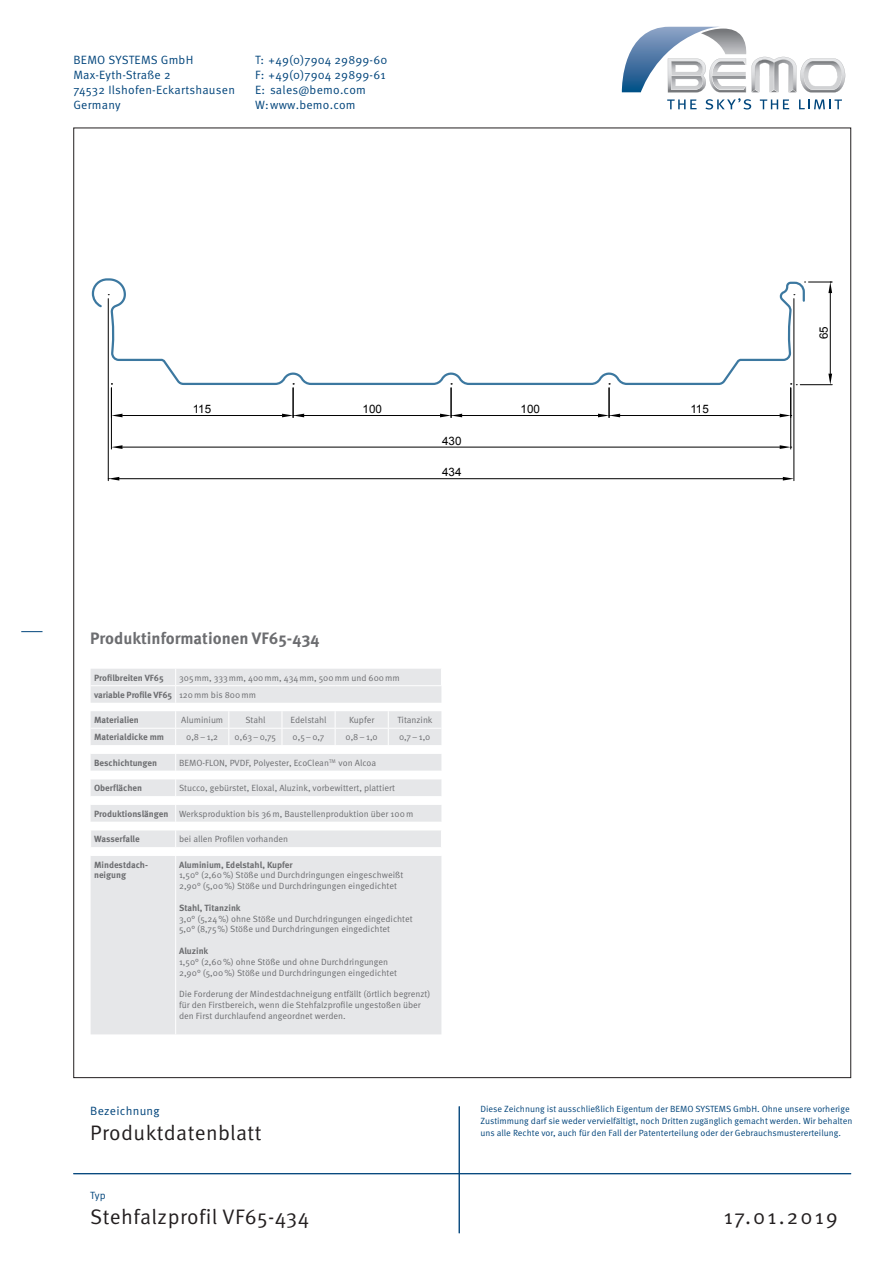
<style>
.page{position:relative;width:893px;height:1263px;background:#fff}
.page>*{position:absolute;margin:0;border:0;box-sizing:border-box;transform-origin:0 0}
.t1{font:21px "Meta OT Norm";letter-spacing:.02em;color:#231f20}
.t2{font:700 16.5px "Meta OT";color:#6c6d70}
.t3{font:12px/15px "Meta OT Norm";letter-spacing:.02em;color:#00447b}
.t4{font:11.55px "Arial";color:#000}
.t5{font:10.5px "Meta OT Norm";color:#00447b}
.t6{font:9px/10.8px "Meta OT Norm";color:#6c6d70}
.t7{font:9px/12px "Meta OT Norm";color:#00447b}
.t8{font:700 9px/10.8px "Meta OT";letter-spacing:-.005em;color:#6c6d70}
.s1{font-family:"Meta OT Norm";font-weight:400}
.s2{font-family:"Meta OT";font-weight:700}
</style>
<div class="page">
<img style="left:622px;top:27px;width:100px;height:65px">
<svg style="left:667px;top:29px;width:178px;height:81px"></svg>
<hr style="left:73px;top:1173px;width:778px;height:1px;background:#00447b">
<hr style="left:459px;top:1106px;width:1px;height:127px;background:#00447b">
<svg style="left:21px;top:631px;width:22px;height:1px"></svg>
<hr style="left:800px;top:384px;width:32px;height:1px;background:#000">
<hr style="left:830px;top:293px;width:1px;height:81px;background:#000">
<svg style="left:828px;top:374px;width:4px;height:11px"></svg>
<svg style="left:808px;top:282px;width:24px;height:11px"></svg>
<hr style="left:794px;top:299px;width:1px;height:182px;background:#000">
<hr style="left:108px;top:299px;width:1px;height:182px;background:#000">
<hr style="left:119px;top:478px;width:664px;height:1px;background:#000">
<svg style="left:783px;top:477px;width:11px;height:3px"></svg>
<svg style="left:108px;top:477px;width:11px;height:3px"></svg>
<hr style="left:111px;top:388px;width:1px;height:61px;background:#000">
<hr style="left:790px;top:388px;width:1px;height:61px;background:#000">
<hr style="left:122px;top:447px;width:658px;height:1px;background:#000">
<svg style="left:111px;top:445px;width:11px;height:4px"></svg>
<svg style="left:780px;top:445px;width:12px;height:4px"></svg>
<hr style="left:462px;top:415px;width:136px;height:1px;background:#000">
<hr style="left:620px;top:415px;width:160px;height:1px;background:#000">
<svg style="left:598px;top:387px;width:22px;height:30px"></svg>
<svg style="left:780px;top:386px;width:15px;height:31px"></svg>
<hr style="left:304px;top:415px;width:136px;height:1px;background:#000">
<svg style="left:440px;top:387px;width:22px;height:30px"></svg>
<hr style="left:122px;top:415px;width:160px;height:1px;background:#000">
<svg style="left:111px;top:387px;width:11px;height:30px"></svg>
<svg style="left:282px;top:387px;width:22px;height:30px"></svg>
<svg style="left:93px;top:278px;width:713px;height:108px"></svg>
<div style="left:91px;top:669px;width:350px;height:365px;background:#e6e7e9"></div>
<hr style="left:91px;top:685px;width:85px;height:1px;background:#fff">
<hr style="left:176px;top:685px;width:53px;height:1px;background:#fff">
<svg style="left:175px;top:669px;width:1px;height:34px"></svg>
<hr style="left:229px;top:685px;width:53px;height:1px;background:#fff">
<hr style="left:282px;top:685px;width:53px;height:1px;background:#fff">
<hr style="left:335px;top:685px;width:53px;height:1px;background:#fff">
<hr style="left:388px;top:685px;width:54px;height:1px;background:#fff">
<hr style="left:175px;top:856px;width:1px;height:178px;background:#fff">
<svg style="left:91px;top:711px;width:351px;height:145px"></svg>
<h3 class="t3" style="left:73px;top:53px;width:163px">BEMO SYSTEMS GmbH<br>Max-Eyth-Straße 2<br>74532 Ilshofen-Eckartshausen<br>Germany</h3>
<h3 class="t3" style="left:255px;top:53px;width:134px">T: +49(0)7904 29899-60<br>F: +49(0)7904 29899-61<br>E: sales@bemo.com<br>W:www.bemo.com</h3>
<p class="t4" style="left:193px;top:401px;width:20px">115</p>
<p class="t4" style="left:363px;top:401px;width:21px">100</p>
<p class="t4" style="left:521px;top:401px;width:21px">100</p>
<p class="t4" style="left:690px;top:401px;width:20px">115</p>
<p class="t4" style="left:442px;top:433px;width:21px">430</p>
<p class="t4" style="left:442px;top:465px;width:21px">434</p>
<h2 class="t2" style="left:90px;top:628px;width:231px">Produktinformationen VF65-434</h2>
<p class="t8" style="left:94px;top:672px;width:71px">Profilbreiten VF65</p>
<p class="t6" style="left:179px;top:672px;width:222px">305mm, 333mm, 400mm, 434mm, 500mm und 600mm</p>
<p class="t8" style="left:94px;top:689px;width:164px">variable Profile VF65 <span class="s1">120mm bis 800mm</span></p>
<p class="t8" style="left:94px;top:715px;width:46px">Materialien</p>
<p class="t6" style="left:181px;top:715px;width:43px">Aluminium</p>
<p class="t6" style="left:245px;top:715px;width:22px">Stahl</p>
<p class="t6" style="left:291px;top:715px;width:38px">Edelstahl</p>
<p class="t6" style="left:349px;top:715px;width:27px">Kupfer</p>
<p class="t6" style="left:397px;top:715px;width:37px">Titanzink</p>
<p class="t8" style="left:94px;top:732px;width:72px">Materialdicke mm</p>
<p class="t6" style="left:186px;top:732px;width:34px">0,8–1,2</p>
<p class="t6" style="left:235px;top:732px;width:43px">0,63–0,75</p>
<p class="t6" style="left:293px;top:732px;width:33px">0,5–0,7</p>
<p class="t6" style="left:346px;top:732px;width:34px">0,8–1,0</p>
<p class="t6" style="left:399px;top:732px;width:33px">0,7–1,0</p>
<p class="t8" style="left:94px;top:757px;width:65px">Beschichtungen</p>
<p class="t6" style="left:179px;top:757px;width:199px">BEMO-FLON, PVDF, Polyester, EcoClean<sup>TM</sup> von Alcoa</p>
<p class="t8" style="left:94px;top:783px;width:50px">Oberflächen</p>
<p class="t6" style="left:179px;top:783px;width:218px">Stucco, gebürstet, Eloxal, Aluzink, vorbewittert, plattiert</p>
<p class="t6" style="left:94px;top:808px;width:321px"><span class="s2">Produktionslängen</span> Werksproduktion bis 36m, Baustellenproduktion über 100m</p>
<p class="t8" style="left:94px;top:834px;width:47px">Wasserfalle</p>
<p class="t6" style="left:179px;top:834px;width:111px">bei allen Profilen vorhanden</p>
<p class="t8" style="left:94px;top:859px;width:56px">Mindestdach&shy;neigung</p>
<p class="t8" style="left:179px;top:859px;width:115px">Aluminium, Edelstahl, Kupfer</p>
<p class="t6" style="left:179px;top:870px;width:226px">1,50° (2,60%) Stöße und Durchdringungen eingeschweißt<br>2,90° (5,00%) Stöße und Durchdringungen eingedichtet</p>
<p class="t8" style="left:179px;top:902px;width:63px">Stahl, Titanzink</p>
<p class="t6" style="left:179px;top:913px;width:235px">3,0° (5,24%) ohne Stöße und Durchdringungen eingedichtet<br>5,0° (8,75%) Stöße und Durchdringungen eingedichtet</p>
<p class="t8" style="left:179px;top:945px;width:31px">Aluzink</p>
<p class="t6" style="left:179px;top:956px;width:219px">1,50° (2,60%) ohne Stöße und ohne Durchdringungen<br>2,90° (5,00%) Stöße und Durchdringungen eingedichtet</p>
<p class="t6" style="left:179px;top:989px;width:253px">Die Forderung der Mindestdachneigung entfällt (örtlich begrenzt) für den Firstbereich, wenn die Stehfalzprofile ungestoßen über den First durchlaufend angeordnet werden.</p>
<p class="t4" style="left:816px;top:339px;width:14px;rotate:-90deg">65</p>
<h3 class="t3" style="left:90px;top:1103px;width:71px">Bezeichnung</h3>
<h1 class="t1" style="left:90px;top:1120px;width:173px">Produktdatenblatt</h1>
<p class="t7" style="left:480px;top:1103px;width:373px">Diese Zeichnung ist ausschließlich Eigentum der BEMO SYSTEMS GmbH. Ohne unsere vorherige<br>Zustimmung darf sie weder vervielfältigt, noch Dritten zugänglich gemacht werden. Wir behalten uns alle Rechte vor, auch für den Fall der Patenterteilung oder der Gebrauchsmustererteilung.</p>
<p class="t5" style="left:90px;top:1189px;width:17px">Typ</p>
<h1 class="t1" style="left:90px;top:1204px;width:220px">Stehfalzprofil VF65-434</h1>
<h1 class="t1" style="left:724px;top:1204px;width:115px">17.01.2019</h1>
</div>
